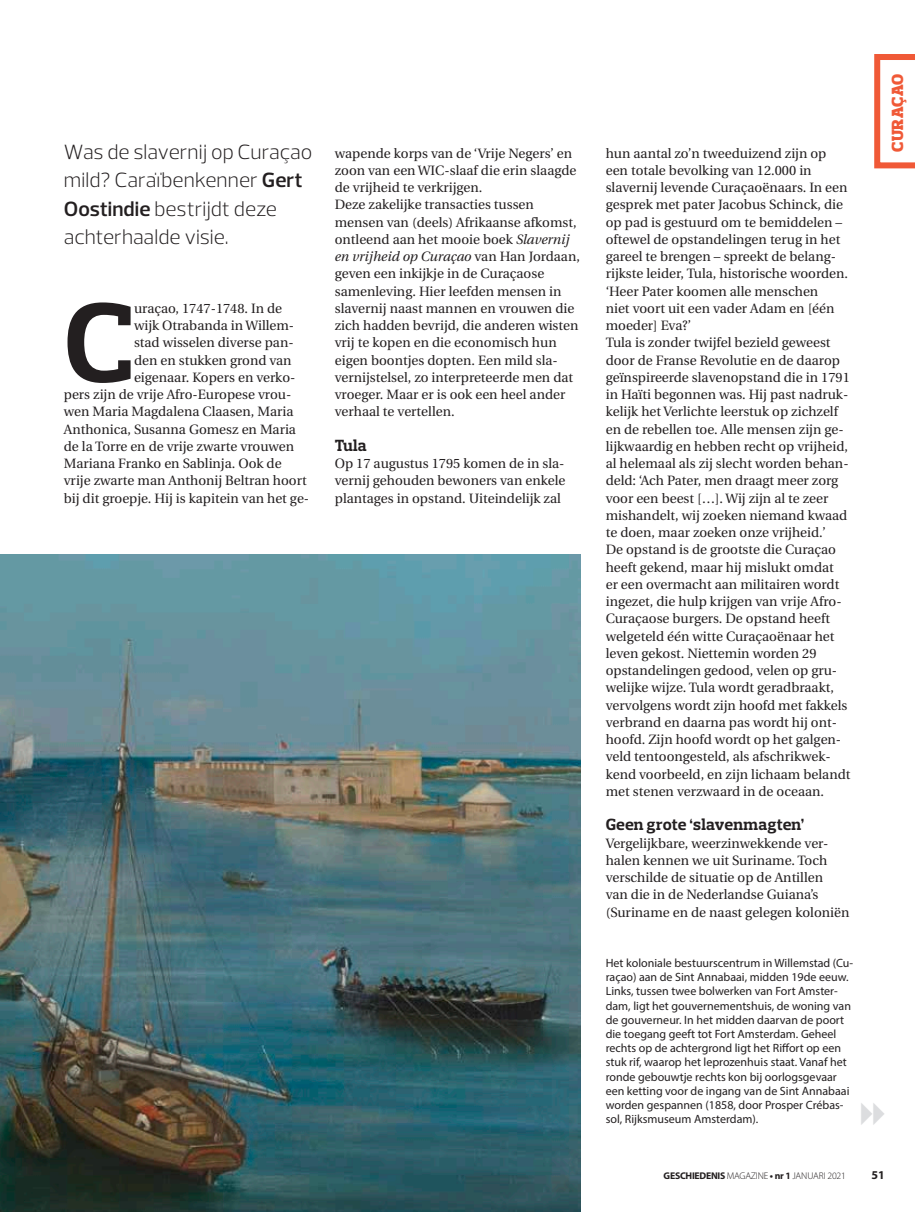
<style>
.page{position:relative;width:915px;height:1212px;background:#fff}
.page>*{position:absolute;margin:0;border:0;box-sizing:border-box;transform-origin:0 0}
.t1{font:700 114.9px "Prelo Slab";color:#231f20}
.t2{font:300 21px/28.5px "Prelo";color:#231f20}
.t3{font:700 16.5px "Prelo Slab";letter-spacing:.01em;color:#231f20}
.t4{font:900 16.5px "Prelo Slab";letter-spacing:.02em;color:#f05937}
.t5{font:13.5px/17.2px "Utopia";color:#231f20}
.t6{font:12px/14.2px "Myriad Pro";color:#231f20}
.t7{font:700 12px "Myriad Pro";color:#231f20}
.t8{font:300 9.75px "Myriad Pro";letter-spacing:-.025em;color:#231f20}
.s1{font-weight:600}
.s2{font-style:italic}
.s3{font-weight:700}
</style>
<div class="page">
<svg style="left:874px;top:54px;width:40px;height:114px"></svg>
<img style="left:0;top:554px;width:580px;height:658px">
<h2 class="t2" style="left:64px;top:138px;width:250px">Was de slavernij op Curaçao mild? Caraïbenkenner <span class="s1">Gert<br>Oostindie</span> bestrijdt deze achterhaalde visie.</h2>
<h1 class="t1" style="left:64px;top:273px;width:72px">C</h1>
<p class="t5" style="left:134px;top:300px;width:150px">uraçao, 1747-1748. In de</p>
<p class="t5" style="left:134px;top:317px;width:162px">wijk Otrabanda in Willem-</p>
<p class="t5" style="left:134px;top:334px;width:161px">stad wisselen diverse pan-</p>
<p class="t5" style="left:134px;top:352px;width:159px">den en stukken grond van</p>
<p class="t5" style="left:134px;top:369px;width:163px">eigenaar. Kopers en verko-</p>
<p class="t5" style="left:64px;top:386px;width:229px">pers zijn de vrije Afro-Europese vrou-</p>
<p class="t5" style="left:64px;top:403px;width:231px">wen Maria Magdalena Claasen, Maria</p>
<p class="t5" style="left:64px;top:421px;width:234px">Anthonica, Susanna Gomesz en Maria</p>
<p class="t5" style="left:64px;top:438px;width:232px">de la Torre en de vrije zwarte vrouwen</p>
<p class="t5" style="left:64px;top:455px;width:219px">Mariana Franko en Sablinja. Ook de</p>
<p class="t5" style="left:64px;top:472px;width:244px">vrije zwarte man Anthonij Beltran hoort</p>
<p class="t5" style="left:64px;top:490px;width:247px">bij dit groepje. Hij is kapitein van het ge-</p>
<p class="t5" style="left:334px;top:145px;width:246px">wapende korps van de ‘Vrije Negers’ en zoon van een WIC-slaaf die erin slaagde de vrijheid te verkrijgen.<br>Deze zakelijke transacties tussen mensen van (deels) Afrikaanse afkomst, ontleend aan het mooie boek <span class="s2">Slavernij en vrijheid op Curaçao</span> van Han Jordaan, geven een inkijkje in de Curaçaose samenleving. Hier leefden mensen in slavernij naast mannen en vrouwen die zich hadden bevrijd, die anderen wisten vrij te kopen en die economisch hun eigen boontjes dopten. Een mild sla&shy;vernijstelsel, zo interpreteerde men dat vroeger. Maar er is ook een heel ander verhaal te vertellen.</p>
<p class="t3" style="left:334px;top:435px;width:33px">Tula</p>
<p class="t5" style="left:334px;top:455px;width:232px;text-align:justify">Op 17 augustus 1795 komen de in sla&shy;vernij gehouden bewoners van enkele plantages in opstand. Uiteindelijk zal</p>
<p class="t5" style="left:605px;top:145px;width:246px">hun aantal zo’n tweeduizend zijn op een totale bevolking van 12.000 in slavernij levende Curaçaoënaars. In een gesprek met pater Jacobus Schinck, die op pad is gestuurd om te bemiddelen – oftewel de opstandelingen terug in het gareel te brengen – spreekt de belang&shy;rijkste leider, Tula, historische woorden. ‘Heer Pater koomen alle menschen<br>niet voort uit een vader Adam en [één moeder] Eva?’<br>Tula is zonder twijfel bezield geweest door de Franse Revolutie en de daarop geïnspireerde slavenopstand die in 1791 in Haïti begonnen was. Hij past nadruk&shy;kelijk het Verlichte leerstuk op zichzelf en de rebellen toe. Alle mensen zijn ge&shy;lijkwaardig en hebben recht op vrijheid, al helemaal als zij slecht worden behan&shy;deld: ‘Ach Pater, men draagt meer zorg voor een beest […]. Wij zijn al te zeer mishandelt, wij zoeken niemand kwaad te doen, maar zoeken onze vrijheid.’<br>De opstand is de grootste die Curaçao heeft gekend, maar hij mislukt omdat<br>er een overmacht aan militairen wordt ingezet, die hulp krijgen van vrije Afro-Curaçaose burgers. De opstand heeft welgeteld één witte Curaçaoënaar het leven gekost. Niettemin worden 29 opstandelingen gedood, velen op gru&shy;welijke wijze. Tula wordt geradbraakt, vervolgens wordt zijn hoofd met fakkels verbrand en daarna pas wordt hij ont&shy;hoofd. Zijn hoofd wordt op het galgen&shy;veld tentoongesteld, als afschrikwek&shy;kend voorbeeld, en zijn lichaam belandt met stenen verzwaard in de oceaan.</p>
<p class="t3" style="left:605px;top:815px;width:200px">Geen grote ‘slavenmagten’</p>
<p class="t5" style="left:605px;top:835px;width:245px">Vergelijkbare, weerzinwekkende ver&shy;halen kennen we uit Suriname. Toch verschilde de situatie op de Antillen<br>van die in de Nederlandse Guiana’s (Suriname en de naast gelegen koloniën</p>
<p class="t6" style="left:605px;top:955px;width:249px">Het koloniale bestuurscentrum in Willemstad (Cu&shy;raçao) aan de Sint Annabaai, midden 19de eeuw.<br>Links, tussen twee bolwerken van Fort Amster&shy;dam, ligt het gouvernementshuis, de woning van de gouverneur. In het midden daarvan de poort die toegang geeft tot Fort Amsterdam. Geheel rechts op de achtergrond ligt het Riffort op een stuk rif, waarop het leprozenhuis staat. Vanaf het ronde gebouwtje rechts kon bij oorlogsgevaar een ketting voor de ingang van de Sint Annabaai worden gespannen (1858, door Prosper Crébas&shy;sol, Rijksmuseum Amsterdam).</p>
<p class="t4" style="left:887px;top:152px;width:80px;rotate:-90deg">CURAÇAO</p>
<p class="t8" style="left:663px;top:1170px;width:184px"><span class="s3">GESCHIEDENIS</span> MAGAZINE <span class="s3">• nr 1</span> JANUARI 2021</p>
<p class="t7" style="left:871px;top:1167px;width:15px">51</p>
</div>
